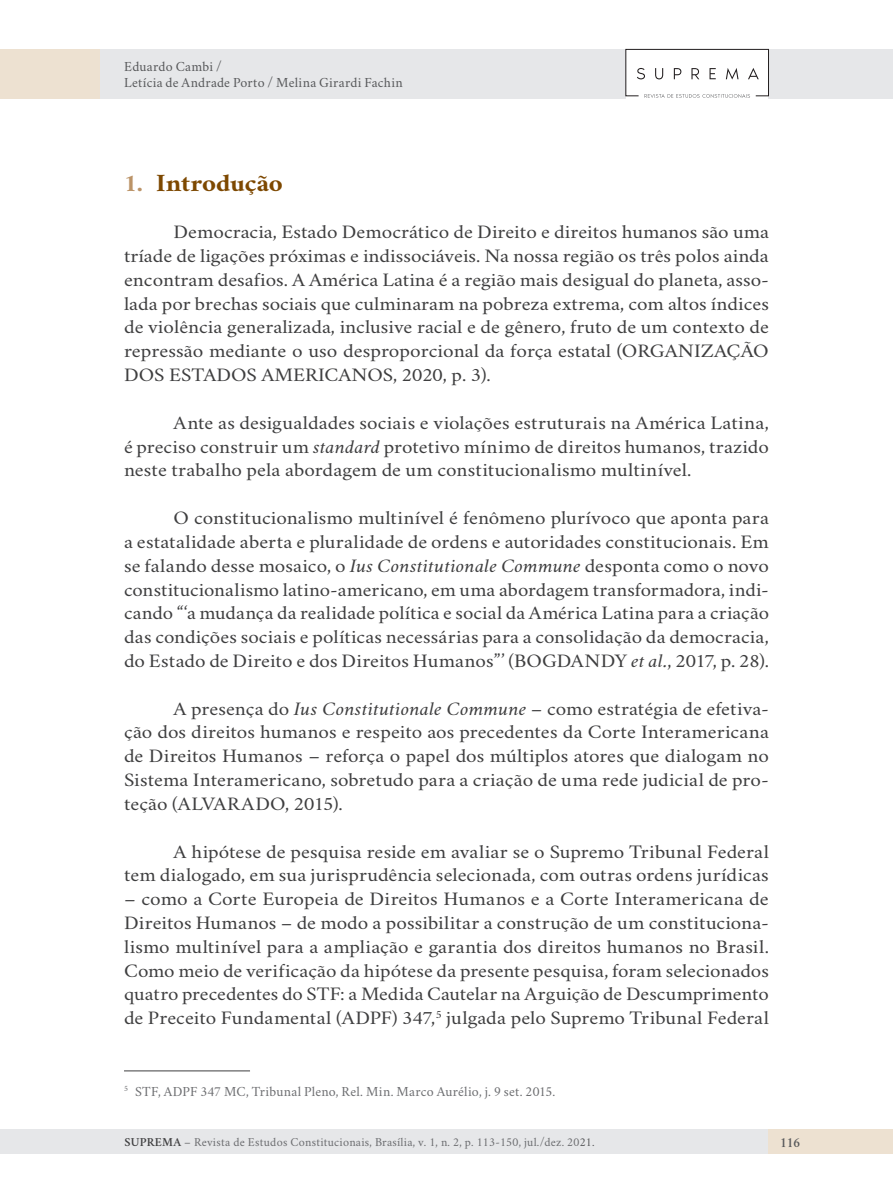
<style>
.page{position:relative;width:893px;height:1191px;background:#fff}
.page>*{position:absolute;margin:0;border:0;box-sizing:border-box;transform-origin:0 0}
.t1{font:700 24.5px "Crimson";letter-spacing:-.005em;color:#7d4800;scale:1.1 1}
.texto_corrido_pt{font:19.25px/23.8px "Crimson";color:#3e3e3f;text-align:justify;scale:1.1 1}
.texto_corrido_pt-2{font:19.25px/23.8px "Crimson";color:#3e3e3f;text-align:justify;scale:1.11 1}
.FOOTNOTE{font:14px "Crimson";letter-spacing:.015em;color:#6c6d70}
.t2{font:14px/15.8px "Crimson";letter-spacing:.02em;color:#57585a}
.t3{font:600 14px "Crimson";color:#57585a}
.t4{font:12.25px "Crimson";letter-spacing:.02em;color:#6c6d70}
.s1{color:#bb9367}
.s2{font-style:italic}
.s3{font-weight:600;color:#3e3e3f}
.s4{color:#57585a}
</style>
<div class="page">
<hr style="left:124px;top:1070px;width:126px;height:1px;background:#3e3e3f">
<div style="left:0;top:1129px;width:790px;height:25px;background:#e6e7e9"></div>
<div style="left:0;top:49px;width:892px;height:50px;background:#e6e7e9"></div>
<div style="left:768px;top:1129px;width:124px;height:25px;background:#ede1d1"></div>
<div style="left:0;top:49px;width:99px;height:50px;background:#ede1d1"></div>
<div style="left:626px;top:50px;width:142px;height:49px;background:#fff"></div>
<svg style="left:625px;top:48px;width:144px;height:50px"></svg>
<p class="t2" style="left:124px;top:57px;width:280px">Eduardo Cambi /<br>Letícia de Andrade Porto / Melina Girardi Fachin</p>
<p class="t1" style="left:124px;top:164px;width:146px"><span class="s1">1.</span> Introdução</p>
<p class="texto_corrido_pt" style="left:124px;top:218px;width:588px;text-indent:50px">Democracia, Estado Democrático de Direito e direitos humanos são uma tríade de ligações próximas e indissociáveis. Na nossa região os três polos ainda encontram desafios. A América Latina é a região mais desigual do planeta, asso&shy;lada por brechas sociais que culminaram na pobreza extrema, com altos índices de violência generalizada, inclusive racial e de gênero, fruto de um contexto de repressão mediante o uso desproporcional da força estatal (ORGANIZAÇÃO DOS ESTADOS AMERICANOS, 2020, p. 3).</p>
<p class="texto_corrido_pt" style="left:124px;top:408px;width:588px;text-indent:50px">Ante as desigualdades sociais e violações estruturais na América Latina, é preciso construir um <span class="s2">standard</span> protetivo mínimo de direitos humanos, trazido neste trabalho pela abordagem de um constitucionalismo multinível.</p>
<p class="texto_corrido_pt" style="left:124px;top:503px;width:588px;text-indent:50px">O constitucionalismo multinível é fenômeno plurívoco que aponta para a estatalidade aberta e pluralidade de ordens e autoridades constitucionais. Em se falando desse mosaico, o <span class="s2">Ius Constitutionale Commune</span> desponta como o novo constitucionalismo latino-americano, em uma abordagem transformadora, indi&shy;cando “‘a mudança da realidade política e social da América Latina para a criação das condições sociais e políticas necessárias para a consolidação da democracia, do Estado de Direito e dos Direitos Humanos”’ (BOGDANDY <span class="s2">et al.</span>, 2017, p. 28).</p>
<p class="texto_corrido_pt" style="left:124px;top:694px;width:588px;text-indent:50px">A presença do <span class="s2">Ius Constitutionale Commune</span> – como estratégia de efetiva&shy;ção dos direitos humanos e respeito aos precedentes da Corte Interamericana de Direitos Humanos – reforça o papel dos múltiplos atores que dialogam no Sistema Interamericano, sobretudo para a criação de uma rede judicial de pro&shy;teção (ALVARADO, 2015).</p>
<p class="texto_corrido_pt" style="left:124px;top:837px;width:588px;text-align:right">A hipótese de pesquisa reside em avaliar se o Supremo Tribunal Federal<br>tem dialogado, em sua jurisprudência selecionada, com outras ordens jurídicas</p>
<p class="texto_corrido_pt-2" style="left:124px;top:884px;width:583px">– como a Corte Europeia de Direitos Humanos e a Corte Interamericana de Direitos Humanos – de modo a possibilitar a construção de um constituciona&shy;lismo multinível para a ampliação e garantia dos direitos humanos no Brasil.<br>Como meio de verificação da hipótese da presente pesquisa, foram selecionados quatro precedentes do STF: a Medida Cautelar na Arguição de Descumprimento de Preceito Fundamental (ADPF) 347,<sup>5</sup> julgada pelo Supremo Tribunal Federal</p>
<p class="FOOTNOTE" style="left:124px;top:1080px;width:433px"><sup>5</sup> STF, ADPF 347 MC, Tribunal Pleno, Rel. Min. Marco Aurélio, j. 9 set. 2015.</p>
<p class="t4" style="left:125px;top:1132px;width:472px"><span class="s3">SUPREMA</span> – Revista de Estudos Constitucionais, Brasília, v. 1, n. 2, p. 113-150, jul./dez. 20<span class="s4">21.</span></p>
<p class="t3" style="left:780px;top:1132px;width:21px">116</p>
</div>
